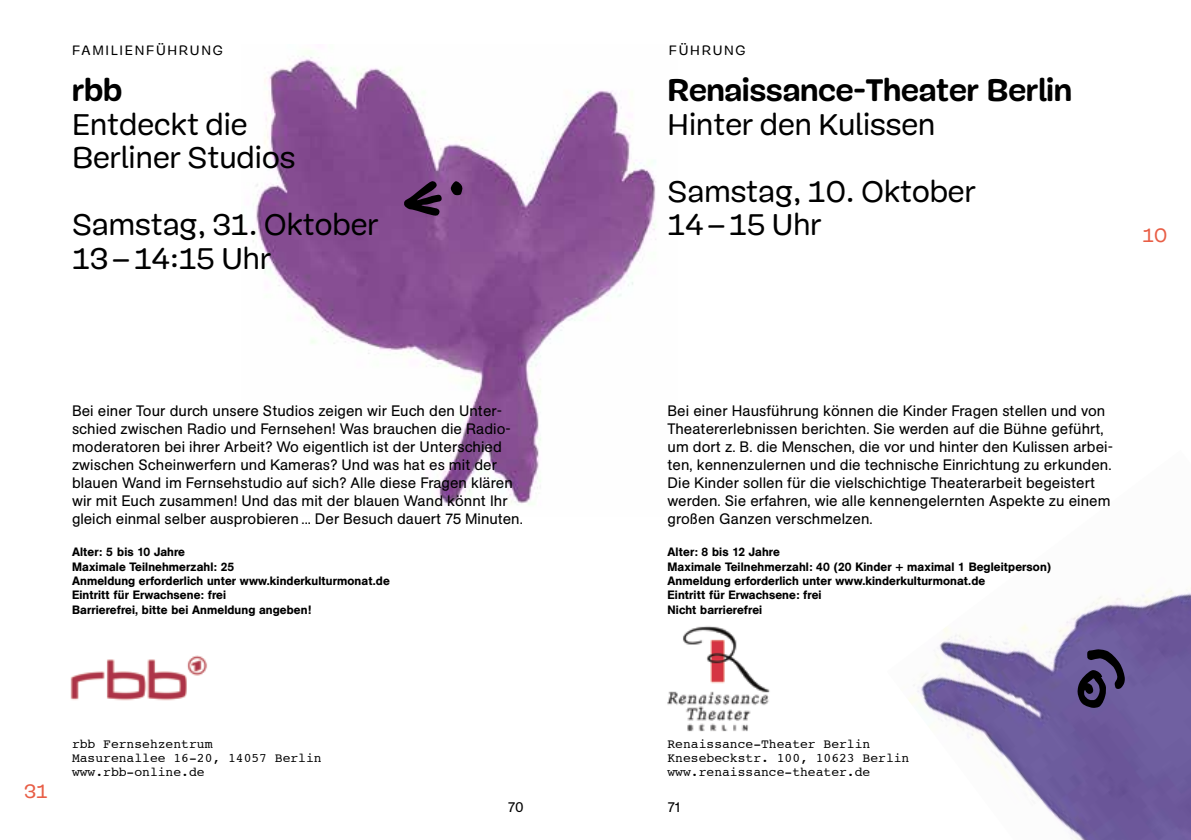
<style>
.page{position:relative;width:1191px;height:840px;background:#fff}
.page>*{position:absolute;margin:0;border:0;box-sizing:border-box;transform-origin:0 0}
.t1{font:700 32px "Mija";color:#000}
.t2{font:30.8px/33.6px "Mija";color:#000}
.t3{font:20px "Mija";color:#e85e46}
.t4{font:15px/18px "AG Buch BQ";letter-spacing:.005em;color:#000}
.t5{font:14px "Mija";letter-spacing:.12em;color:#000}
.t6{font:14px "AG Buch BQ";color:#000}
.t7{font:13px/14px "Courier";color:#000}
.t8{font:500 12px/14.4px "AG Buch BQ";letter-spacing:.01em;color:#000}
</style>
<div class="page">
<img style="left:908px;top:588px;width:283px;height:251px">
<img style="left:253px;top:50px;width:403px;height:456px">
<img style="left:70px;top:655px;width:137px;height:46px">
<img style="left:667px;top:626px;width:103px;height:106px">
<svg style="left:450px;top:181px;width:12px;height:14px"></svg>
<svg style="left:404px;top:181px;width:38px;height:35px"></svg>
<svg style="left:1077px;top:648px;width:47px;height:59px"></svg>
<p class="t5" style="left:72px;top:43px;width:152px">Familienführung</p>
<h1 class="t1" style="left:72px;top:73px;width:52px">rbb</h1>
<h2 class="t2" style="left:72px;top:107px;width:225px">Entdeckt die<br>Berliner Studios</h2>
<h2 class="t2" style="left:72px;top:208px;width:308px">Samstag, 31. Oktober<br>13–14:15 Uhr</h2>
<p class="t5" style="left:669px;top:43px;width:78px">Führung</p>
<h1 class="t1" style="left:667px;top:73px;width:406px">Renaissance-Theater Berlin</h1>
<h2 class="t2" style="left:667px;top:91px;width:310px;line-height:67.2px">Hinter den Kulissen<br>Samstag, 10. Oktober</h2>
<h2 class="t2" style="left:667px;top:208px;width:156px">14–15 Uhr</h2>
<h3 class="t3" style="left:1142px;top:224px;width:26px">10</h3>
<p class="t4" style="left:72px;top:401px;width:452px">Bei einer Tour durch unsere Studios zeigen wir Euch den Unter&shy;schied zwischen Radio und Fernsehen! Was brauchen die Radio&shy;moderatoren bei ihrer Arbeit? Wo eigentlich ist der Unterschied zwischen Scheinwerfern und Kameras? Und was hat es mit der blauen Wand im Fernsehstudio auf sich? Alle diese Fragen klären wir mit Euch zusammen! Und das mit der blauen Wand könnt Ihr gleich einmal selber ausprobieren ... Der Besuch dauert 75 Minuten.</p>
<p class="t8" style="left:72px;top:544px;width:319px">Alter: 5 bis 10 Jahre<br>Maximale Teilnehmerzahl: 25<br>Anmeldung erforderlich unter www.kinderkulturmonat.de Eintritt für Erwachsene: frei<br>Barrierefrei, bitte bei Anmeldung angeben!</p>
<p class="t4" style="left:667px;top:401px;width:447px">Bei einer Hausführung können die Kinder Fragen stellen und von Theatererlebnissen berichten. Sie werden auf die Bühne geführt, um dort z. B. die Menschen, die vor und hinter den Kulissen arbei&shy;ten, kennenzulernen und die technische Einrichtung zu erkunden.<br>Die Kinder sollen für die vielschichtige Theaterarbeit begeistert werden. Sie erfahren, wie alle kennengelernten Aspekte zu einem großen Ganzen verschmelzen.</p>
<p class="t8" style="left:667px;top:544px;width:385px">Alter: 8 bis 12 Jahre<br>Maximale Teilnehmerzahl: 40 (20 Kinder + maximal 1 Begleitperson)<br>Anmeldung erforderlich unter www.kinderkulturmonat.de<br>Eintritt für Erwachsene: frei<br>Nicht barrierefrei</p>
<h3 class="t3" style="left:24px;top:779px;width:25px">31</h3>
<p class="t7" style="left:72px;top:736px;width:251px">rbb Fernsehzentrum<br>Masurenallee 16-20, 14057 Berlin www.rbb-online.de</p>
<p class="t7" style="left:667px;top:736px;width:243px">Renaissance-Theater Berlin<br>Knesebeckstr. 100, 10623 Berlin www.renaissance-theater.de</p>
<p class="t6" style="left:508px;top:798px;width:17px">70</p>
<p class="t6" style="left:667px;top:798px;width:16px">71</p>
</div>
